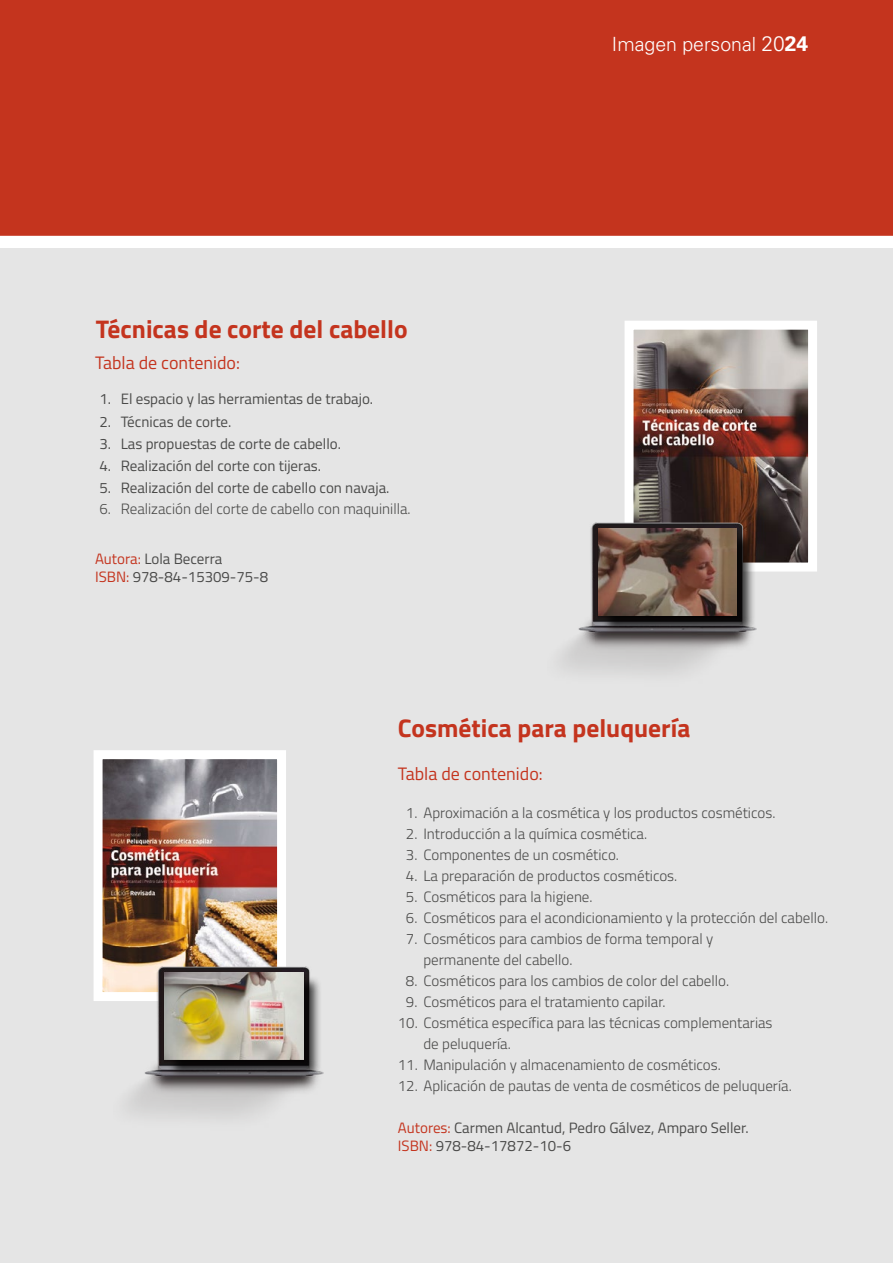
<style>
.page{position:relative;width:893px;height:1263px;background:#fff}
.page>*{position:absolute;margin:0;border:0;box-sizing:border-box;transform-origin:0 0}
.t1{font:700 25.5px "Titillium Web";color:#c4341e}
.t2{font:300 19.5px "Univers LT Std";color:#fff}
.t3{font:18px "Titillium Web";color:#c4341e}
.t4{font:300 15px/21px "Titillium Web";color:#4a4a49}
.t5{font:15px/18px "Titillium Web";color:#4a4a49}
.s1{color:#c4341e}
.s2{font-size:21px}
.s3{font-weight:700;font-size:21px}
</style>
<div class="page">
<div style="left:0;top:0;width:893px;height:236px;background:#c4341e"></div>
<div style="left:0;top:249px;width:893px;height:1014px;background:#e5e5e5"></div>
<img style="left:624px;top:321px;width:193px;height:251px">
<img style="left:93px;top:750px;width:193px;height:251px">
<img style="left:562px;top:516px;width:205px;height:158px">
<div style="left:600px;top:530px;width:155px;height:105px;background:#000;opacity:.75"></div>
<img style="left:598px;top:529px;width:139px;height:87px">
<img style="left:114px;top:960px;width:210px;height:158px">
<div style="left:167px;top:974px;width:155px;height:105px;background:#000;opacity:.75"></div>
<img style="left:165px;top:973px;width:138px;height:87px">
<h1 class="t1" style="left:96px;top:310px;width:313px">Técnicas de corte del cabello</h1>
<p class="t3" style="left:95px;top:350px;width:146px">Tabla de contenido:</p>
<p class="t5" style="left:99px;top:389px;width:275px">1. El espacio y las herramientas de trabajo.</p>
<p class="t5" style="left:99px;top:412px;width:134px">2. Técnicas de corte.</p>
<p class="t5" style="left:99px;top:434px;width:243px">3. Las propuestas de corte de cabello.</p>
<p class="t5" style="left:99px;top:456px;width:223px">4. Realización del corte con tijeras.</p>
<p class="t5" style="left:99px;top:478px;width:291px">5. Realización del corte de cabello con navaja.</p>
<p class="t4" style="left:99px;top:498px;width:313px">6. Realización del corte de cabello con maquinilla.</p>
<p class="t5" style="left:95px;top:549px;width:175px"><span class="s1">Autora:</span> Lola Becerra<br><span class="s1">ISBN:</span> 978-84-15309-75-8</p>
<h2 class="t2" style="left:612px;top:32px;width:198px">Imagen personal <span class="s2">20</span><span class="s3">24</span></h2>
<h1 class="t1" style="left:398px;top:708px;width:294px">Cosmética para peluquería</h1>
<p class="t3" style="left:398px;top:760px;width:146px">Tabla de contenido:</p>
<p class="t4" style="left:406px;top:801px;width:371px">1. Aproximación a la cosmética y los productos cosméticos.</p>
<p class="t4" style="left:406px;top:822px;width:243px">2. Introducción a la química cosmética.</p>
<p class="t4" style="left:406px;top:843px;width:215px">3. Componentes de un cosmético.</p>
<p class="t4" style="left:406px;top:864px;width:273px">4. La preparación de productos cosméticos.</p>
<p class="t4" style="left:406px;top:885px;width:188px">5. Cosméticos para la higiene.</p>
<p class="t4" style="left:406px;top:906px;width:424px">6. Cosméticos para el acondicionamiento y la protección del cabello.</p>
<p class="t4" style="left:423px;top:927px;width:291px;text-indent:-18px">7. Cosméticos para cambios de forma temporal y permanente del cabello.</p>
<p class="t4" style="left:406px;top:969px;width:325px">8. Cosméticos para los cambios de color del cabello.</p>
<p class="t4" style="left:406px;top:990px;width:261px">9. Cosméticos para el tratamiento capilar.</p>
<p class="t4" style="left:423px;top:1011px;width:351px;text-indent:-26px">10. Cosmética específica para las técnicas complementarias de peluquería.</p>
<p class="t4" style="left:398px;top:1053px;width:324px">11. Manipulación y almacenamiento de cosméticos.</p>
<p class="t4" style="left:398px;top:1074px;width:395px">12. Aplicación de pautas de venta de cosméticos de peluquería.</p>
<p class="t5" style="left:398px;top:1118px;width:352px"><span class="s1">Autores:</span> Carmen Alcantud, Pedro Gálvez, Amparo Seller.<br><span class="s1">ISBN:</span> 978-84-17872-10-6</p>
</div>
